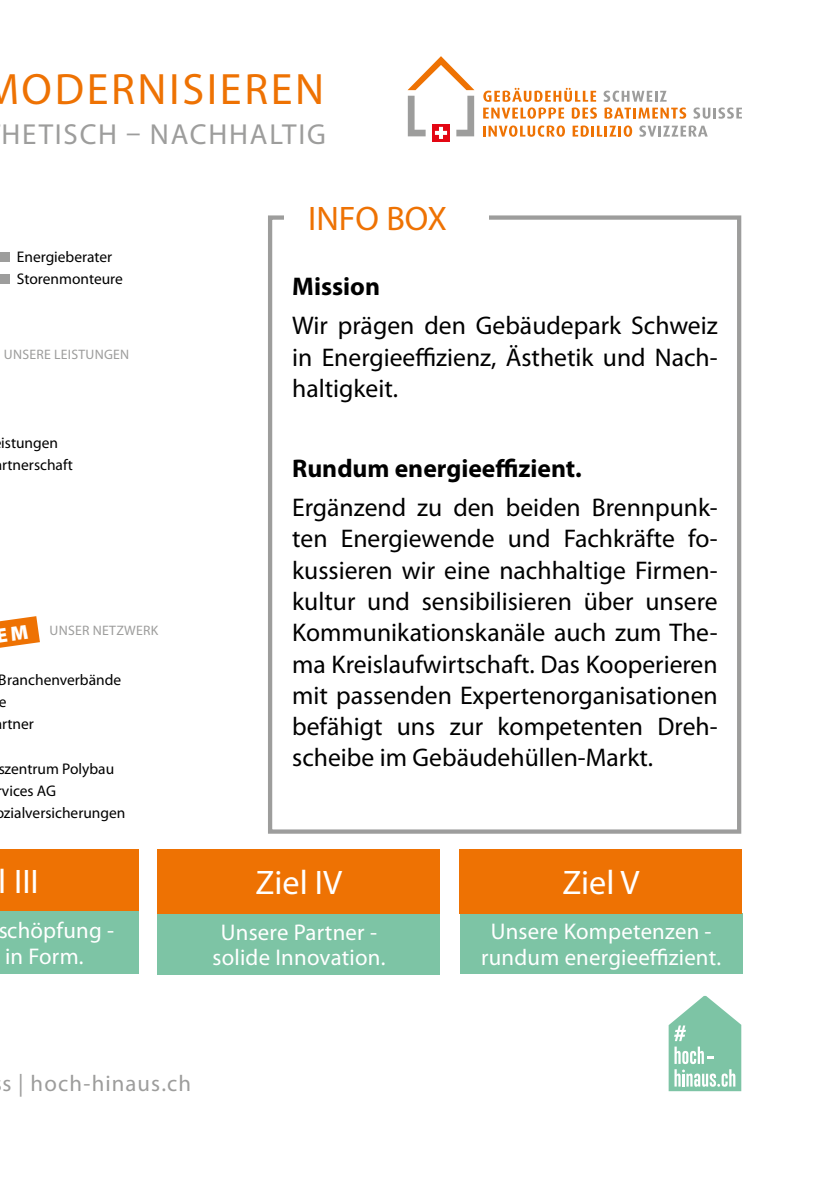
<style>
.page{position:relative;width:840px;height:1191px;background:#fff}
.page>*{position:absolute;margin:0;border:0;box-sizing:border-box;transform-origin:0 0}
.t1{font:44px "Myriad Pro";letter-spacing:.06em;color:#ee7203}
.t2{font:34.2px "Myriad Pro";color:#fff}
.t3{font:34.2px "Myriad Pro";color:#ee7203}
.t4{font:29px "Myriad Pro";letter-spacing:.06em;color:#9d9d9c}
.t5{font:25.6px/31.2px "Myriad Pro";color:#000;text-align:justify}
.t6{font:700 25.6px "Myriad Pro";color:#000}
.t7{font:22.8px/25.6px "Myriad Pro";letter-spacing:.01em;color:#fff;text-align:center}
.t8{font:22.8px "Myriad Pro";letter-spacing:.045em;color:#9d9d9c}
.t9{font:15.4px/22.2px "Myriad Pro";color:#000}
.t10{font:13.8px "Myriad Pro";letter-spacing:.02em;color:#9d9d9c}
</style>
<div class="page">
<div style="left:432px;top:124px;width:17px;height:18px;background:#e30613"></div>
<svg style="left:434px;top:127px;width:13px;height:12px"></svg>
<svg style="left:407px;top:56px;width:67px;height:34px"></svg>
<svg style="left:407px;top:96px;width:18px;height:40px"></svg>
<svg style="left:456px;top:96px;width:18px;height:40px"></svg>
<svg style="left:483px;top:125px;width:81px;height:12px"></svg>
<svg style="left:572px;top:125px;width:59px;height:12px"></svg>
<svg style="left:639px;top:125px;width:68px;height:12px"></svg>
<svg style="left:483px;top:88px;width:113px;height:31px"></svg>
<svg style="left:603px;top:91px;width:82px;height:28px"></svg>
<svg style="left:693px;top:107px;width:48px;height:12px"></svg>
<div style="left:0;top:252px;width:10px;height:10px;background:#9d9d9c"></div>
<div style="left:0;top:274px;width:10px;height:10px;background:#9d9d9c"></div>
<div style="left:0;top:910px;width:138px;height:64px;background:#7dc4a5"></div>
<div style="left:0;top:849px;width:138px;height:61px;background:#ee7203"></div>
<div style="left:157px;top:913px;width:283px;height:61px;background:#7dc4a5"></div>
<div style="left:157px;top:849px;width:283px;height:64px;background:#ee7203"></div>
<div style="left:459px;top:913px;width:283px;height:60px;background:#7dc4a5"></div>
<div style="left:459px;top:849px;width:282px;height:64px;background:#ee7203"></div>
<div style="left:268px;top:215px;width:472px;height:618px;border:4px solid #9d9d9c"></div>
<div style="left:284px;top:199px;width:204px;height:35px;background:#fff"></div>
<svg style="left:668px;top:996px;width:72px;height:95px"></svg>
<svg style="left:0;top:616px;width:40px;height:32px"></svg>
<h1 class="t1" style="left:-17px;top:62px;width:342px">MODERNISIEREN</h1>
<p class="t4" style="left:2px;top:116px;width:325px">HETISCH – NACHHALTIG</p>
<p class="t9" style="left:17px;top:245px;width:107px">Energieberater<br>Storenmonteure</p>
<p class="t10" style="left:4px;top:345px;width:127px">UNSERE LEISTUNGEN</p>
<p class="t9" style="left:1px;top:431px;width:73px">istungen rtnerschaft</p>
<p class="t10" style="left:50px;top:622px;width:110px">UNSER NETZWERK</p>
<p class="t9" style="left:-2px;top:668px;width:125px">Branchenverbände e<br>rtner</p>
<p class="t9" style="left:-1px;top:757px;width:128px">szentrum Polybau vices AG zialversicherungen</p>
<h2 class="t2" style="left:-1px;top:860px;width:41px">l III</h2>
<p class="t7" style="left:5px;top:917px;width:110px;text-align:left;text-indent:-7px">schöpfung - in Form.</p>
<h2 class="t3" style="left:308px;top:197px;width:140px">INFO BOX</h2>
<p class="t6" style="left:292px;top:270px;width:89px">Mission</p>
<p class="t5" style="left:292px;top:310px;width:427px">Wir prägen den Gebäudepark Schweiz in Energieeffizienz, Ästhetik und Nach&shy;haltigkeit.</p>
<p class="t6" style="left:292px;top:451px;width:291px">Rundum energieeffizient.</p>
<p class="t5" style="left:292px;top:491px;width:427px">Ergänzend zu den beiden Brennpunk&shy;ten Energiewende und Fachkräfte fo&shy;kussieren wir eine nachhaltige Firmen&shy;kultur und sensibilisieren über unsere Kommunikationskanäle auch zum The&shy;ma Kreislaufwirtschaft. Das Kooperieren mit passenden Expertenorganisationen befähigt uns zur kompetenten Dreh&shy;scheibe im Gebäudehüllen-Markt.</p>
<h2 class="t2" style="left:255px;top:861px;width:88px">Ziel IV</h2>
<p class="t7" style="left:212px;top:919px;width:174px">Unsere Partner - solide Innovation.</p>
<h2 class="t2" style="left:562px;top:861px;width:79px">Ziel V</h2>
<p class="t7" style="left:481px;top:918px;width:241px">Unsere Kompetenzen - rundum energieeffizient.</p>
<p class="t8" style="left:2px;top:1069px;width:190px">s | hoch-hinaus.ch</p>
</div>
